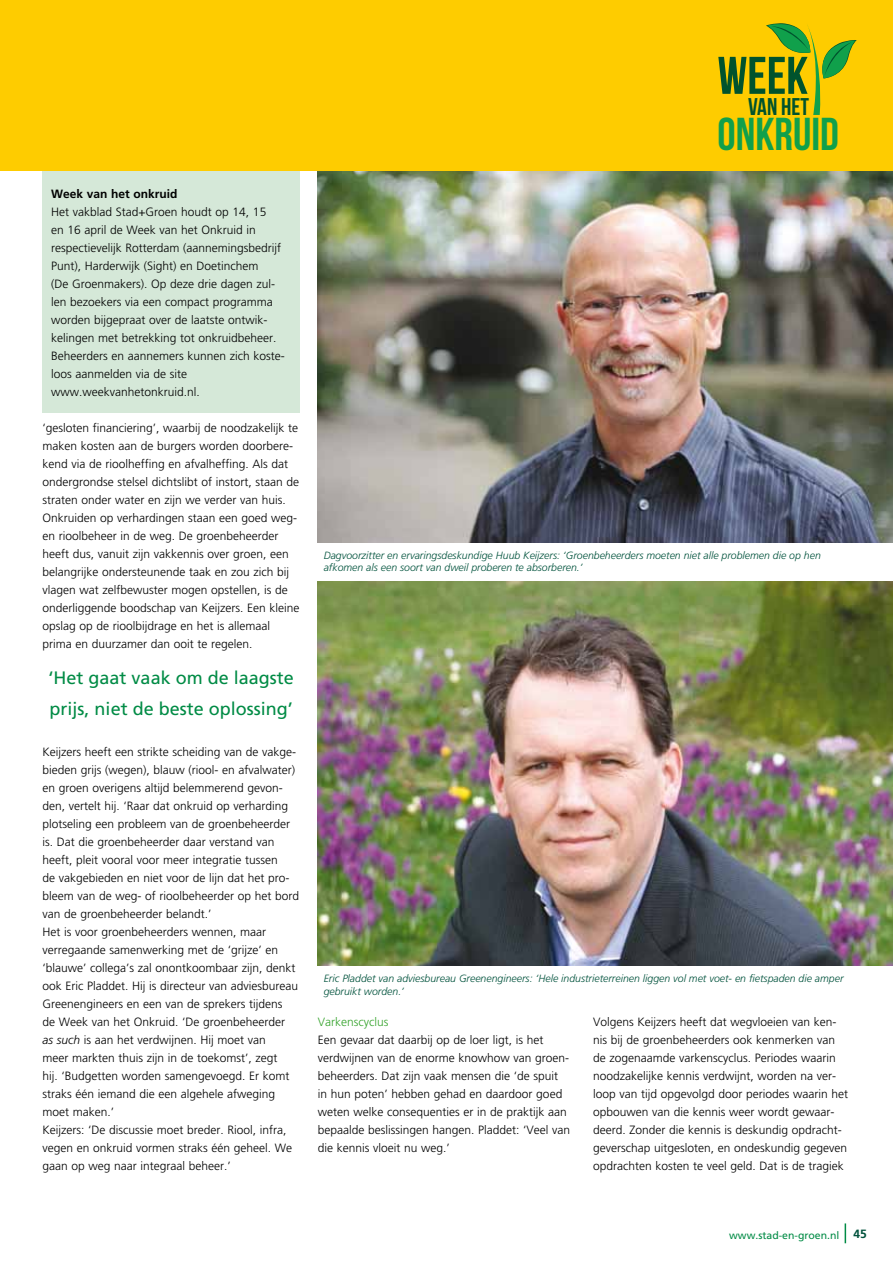
<style>
.page{position:relative;width:893px;height:1263px;background:#fff}
.page>*{position:absolute;margin:0;border:0;box-sizing:border-box;transform-origin:0 0}
.t1{font:52.8px "Bebas Neue";color:#00532d}
.t2{font:46.05px "Bebas Neue";color:#10a04b}
.t3{font:24.15px "Bebas Neue";color:#00532d}
.t4{font:18px/31.5px "Frutiger";color:#008b45}
.t5{font:300 12px/18px "Frutiger";color:#000}
.t6{font:700 12px "Frutiger";color:#000}
.t7{font:300 12px "Frutiger";color:#35a32c}
.t8{font:italic 300 10.5px/12.6px "Frutiger";color:#00523c}
.t9{font:10.5px "Frutiger";color:#008b45}
.s1{font-style:italic}
.s2{font-weight:700;font-size:12px;color:#00523c}
</style>
<div class="page">
<svg style="left:845px;top:1223px;width:1px;height:20px"></svg>
<img style="left:318px;top:171px;width:575px;height:372px">
<img style="left:318px;top:581px;width:575px;height:385px">
<div style="left:43px;top:144px;width:257px;height:269px;background:#d5e8d8"></div>
<div style="left:0;top:0;width:893px;height:171px;background:#fecc00"></div>
<svg style="left:766px;top:23px;width:91px;height:92px"></svg>
<p class="t6" style="left:51px;top:187px;width:128px">Week van het onkruid</p>
<p class="t5" style="left:51px;top:203px;width:235px">Het vakblad Stad+Groen houdt op 14, 15<br>en 16 april de Week van het Onkruid in respectievelijk Rotterdam (aannemingsbedrijf Punt), Harderwijk (Sight) en Doetinchem<br>(De Groenmakers). Op deze drie dagen zul&shy;len bezoekers via een compact programma worden bijgepraat over de laatste ontwik&shy;kelingen met betrekking tot onkruidbeheer.<br>Beheerders en aannemers kunnen zich koste&shy;loos aanmelden via de site www.weekvanhetonkruid.nl.</p>
<p class="t5" style="left:43px;top:419px;width:259px">‘gesloten financiering’, waarbij de noodzakelijk te maken kosten aan de burgers worden doorbere&shy;kend via de rioolheffing en afvalheffing. Als dat ondergrondse stelsel dichtslibt of instort, staan de straten onder water en zijn we verder van huis.<br>Onkruiden op verhardingen staan een goed weg&shy;en rioolbeheer in de weg. De groenbeheerder heeft dus, vanuit zijn vakkennis over groen, een belangrijke ondersteunende taak en zou zich bij vlagen wat zelfbewuster mogen opstellen, is de onderliggende boodschap van Keijzers. Een kleine opslag op de rioolbijdrage en het is allemaal prima en duurzamer dan ooit te regelen.</p>
<h3 class="t4" style="left:49px;top:662px;width:247px">‘Het gaat vaak om de laagste prijs, niet de beste oplossing’</h3>
<p class="t5" style="left:43px;top:743px;width:258px">Keijzers heeft een strikte scheiding van de vakge&shy;bieden grijs (wegen), blauw (riool- en afvalwater) en groen overigens altijd belemmerend gevon&shy;den, vertelt hij. ‘Raar dat onkruid op verharding plotseling een probleem van de groenbeheerder is. Dat die groenbeheerder daar verstand van heeft, pleit vooral voor meer integratie tussen<br>de vakgebieden en niet voor de lijn dat het pro&shy;bleem van de weg- of rioolbeheerder op het bord van de groenbeheerder belandt.’<br>Het is voor groenbeheerders wennen, maar verregaande samenwerking met de ‘grijze’ en ‘blauwe’ collega’s zal onontkoombaar zijn, denkt ook Eric Pladdet. Hij is directeur van adviesbureau Greenengineers en een van de sprekers tijdens<br>de Week van het Onkruid. ‘De groenbeheerder<br><span class="s1">as such</span> is aan het verdwijnen. Hij moet van<br>meer markten thuis zijn in de toekomst’, zegt<br>hij. ‘Budgetten worden samengevoegd. Er komt straks één iemand die een algehele afweging moet maken.’<br>Keijzers: ‘De discussie moet breder. Riool, infra, vegen en onkruid vormen straks één geheel. We gaan op weg naar integraal beheer.’</p>
<h1 class="t1" style="left:717px;top:47px;width:92px">WEEK</h1>
<h3 class="t3" style="left:748px;top:93px;width:62px">VAN HET</h3>
<h2 class="t2" style="left:717px;top:109px;width:123px">ONKRUID</h2>
<p class="t8" style="left:324px;top:549px;width:499px">Dagvoorzitter en ervaringsdeskundige Huub Keijzers: ‘Groenbeheerders moeten niet alle problemen die op hen afkomen als een soort van dweil proberen te absorberen.’</p>
<p class="t8" style="left:324px;top:972px;width:521px">Eric Pladdet van adviesbureau Greenengineers: ‘Hele industrieterreinen liggen vol met voet- en fietspaden die amper gebruikt worden.’</p>
<p class="t7" style="left:318px;top:1015px;width:72px">Varkenscyclus</p>
<p class="t5" style="left:318px;top:1031px;width:254px">Een gevaar dat daarbij op de loer ligt, is het verdwijnen van de enorme knowhow van groen&shy;beheerders. Dat zijn vaak mensen die ‘de spuit in hun poten’ hebben gehad en daardoor goed weten welke consequenties er in de praktijk aan bepaalde beslissingen hangen. Pladdet: ‘Veel van die kennis vloeit nu weg.’</p>
<p class="t5" style="left:593px;top:1013px;width:257px">Volgens Keijzers heeft dat wegvloeien van ken&shy;nis bij de groenbeheerders ook kenmerken van de zogenaamde varkenscyclus. Periodes waarin noodzakelijke kennis verdwijnt, worden na ver&shy;loop van tijd opgevolgd door periodes waarin het opbouwen van die kennis weer wordt gewaar&shy;deerd. Zonder die kennis is deskundig opdracht&shy;geverschap uitgesloten, en ondeskundig gegeven opdrachten kosten te veel geld. Dat is de tragiek</p>
<p class="t9" style="left:729px;top:1229px;width:139px">www.stad-en-groen.nl <span class="s2">45</span></p>
</div>
